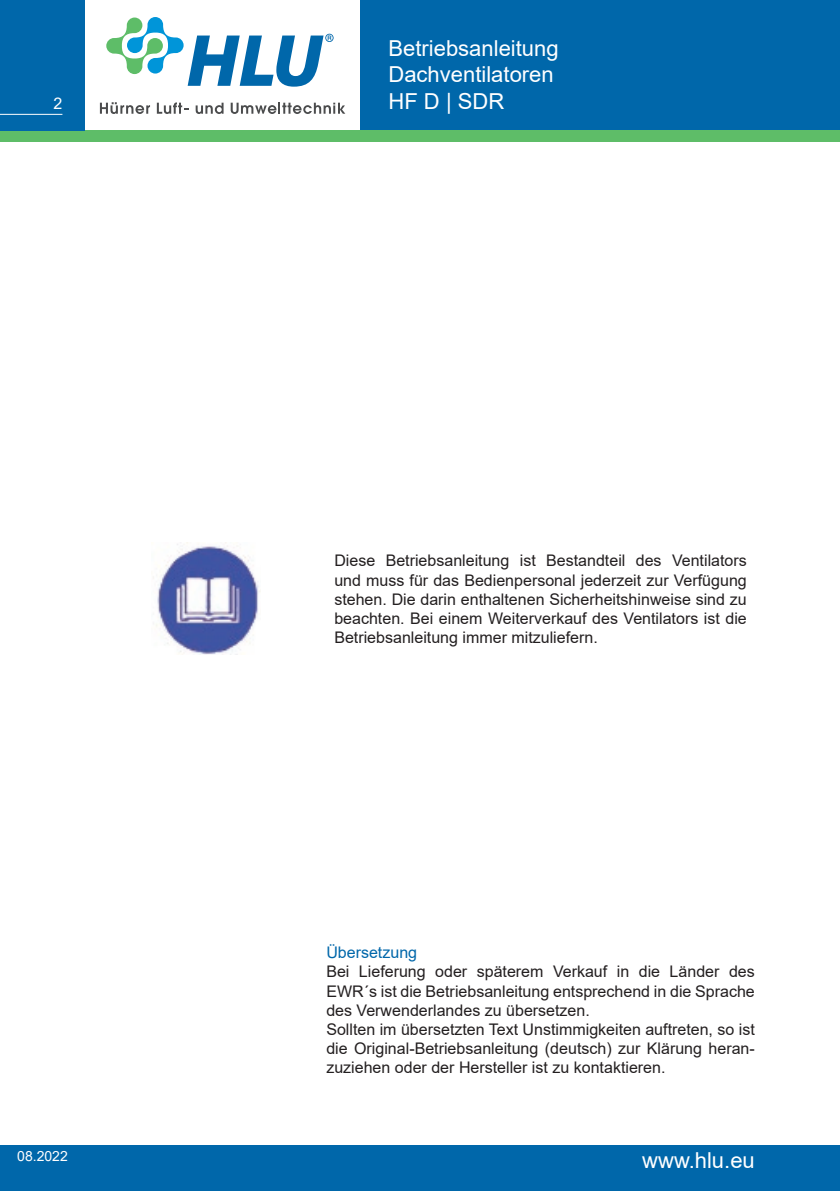
<style>
.page{position:relative;width:840px;height:1191px;background:#fff}
.page>*{position:absolute;margin:0;border:0;box-sizing:border-box;transform-origin:0 0}
.t1{font:22px/26.4px "Arial";color:#fff}
.t2{font:16px/19.2px "Arial";color:#231f20;text-align:justify}
.t3{font:16px "Arial";color:#0067aa}
.t4{font:16px "Arial";color:#fff}
.t5{font:14px "Arial";color:#fff}
</style>
<div class="page">
<div style="left:360px;top:0;width:479px;height:130px;background:#0067aa"></div>
<div style="left:0;top:130px;width:839px;height:12px;background:#5ebd68"></div>
<div style="left:0;top:0;width:85px;height:130px;background:#0067aa"></div>
<hr style="left:0;top:114px;width:62px;height:1px;background:#fff">
<svg style="left:100px;top:102px;width:50px;height:12px"></svg>
<svg style="left:157px;top:102px;width:31px;height:12px"></svg>
<svg style="left:195px;top:103px;width:28px;height:11px"></svg>
<svg style="left:230px;top:103px;width:115px;height:11px"></svg>
<svg style="left:106px;top:17px;width:227px;height:70px"></svg>
<div style="left:0;top:1145px;width:839px;height:46px;background:#0067aa"></div>
<img style="left:153px;top:543px;width:107px;height:112px">
<p class="t4" style="left:53px;top:92px;width:10px">2</p>
<p class="t5" style="left:17px;top:1146px;width:52px">08.2022</p>
<h1 class="t1" style="left:388px;top:35px;width:171px">Betriebsanleitung<br>Dachventilatoren<br>HF D | SDR</h1>
<p class="t2" style="left:334px;top:551px;width:414px">Diese Betriebsanleitung ist Bestandteil des Ventilators und muss für das Bedienpersonal jederzeit zur Verfügung stehen. Die darin enthaltenen Sicherheitshinweise sind zu beachten. Bei einem Weiterverkauf des Ventilators ist die Betriebsanleitung immer mitzuliefern.</p>
<p class="t3" style="left:326px;top:941px;width:92px">Übersetzung</p>
<p class="t2" style="left:326px;top:962px;width:430px">Bei Lieferung oder späterem Verkauf in die Länder des EWR´s ist die Betriebsanleitung entsprechend in die Sprache des Verwenderlandes zu übersetzen.</p>
<p class="t2" style="left:326px;top:1019px;width:430px">Sollten im übersetzten Text Unstimmigkeiten auftreten, so ist die Original-Betriebsanleitung (deutsch) zur Klärung heran&shy;zuziehen oder der Hersteller ist zu kontaktieren.</p>
<h1 class="t1" style="left:642px;top:1146px;width:114px">www.hlu.eu</h1>
</div>
